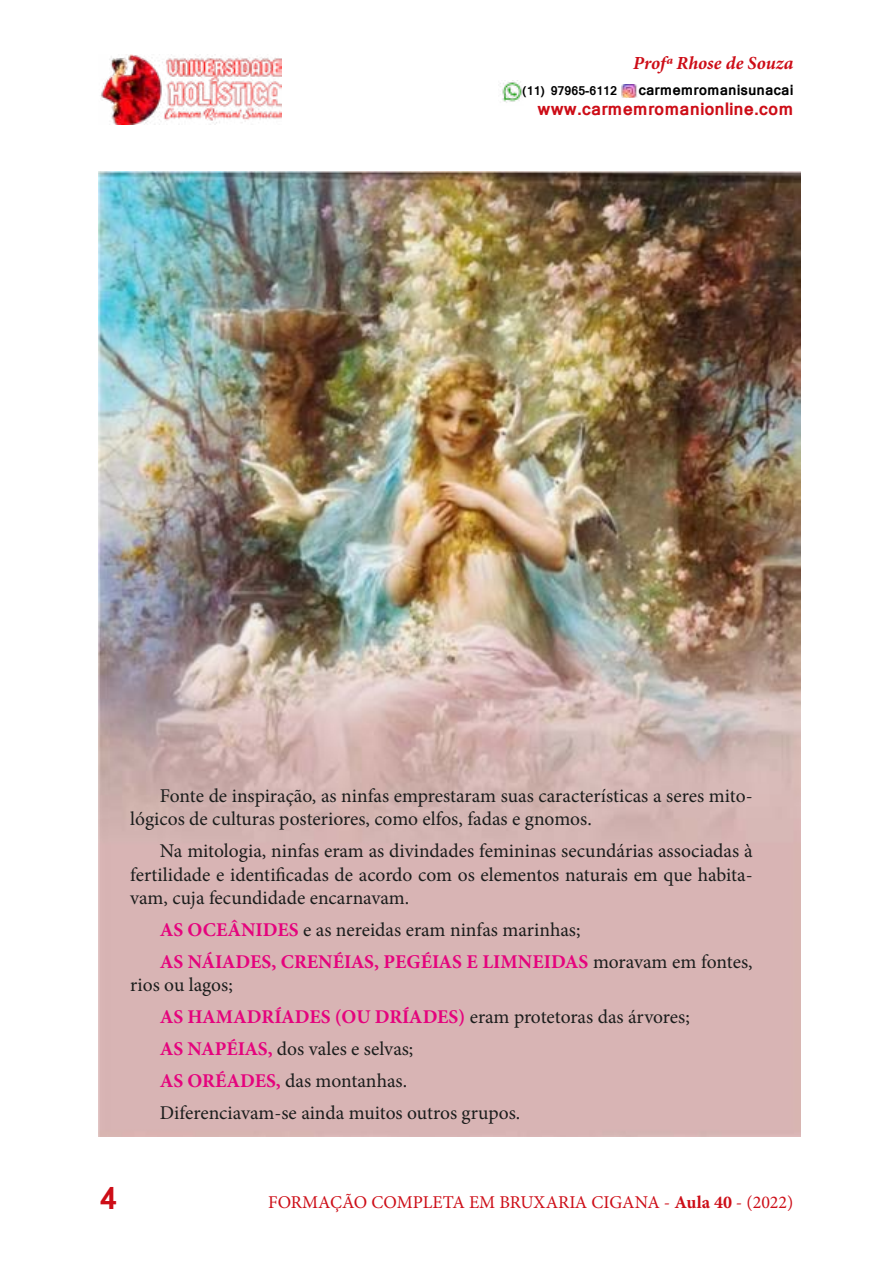
<style>
.page{position:relative;width:893px;height:1263px;background:#fff}
.page>*{position:absolute;margin:0;border:0;box-sizing:border-box;transform-origin:0 0}
.t1{font:700 30px "Mangal";color:#cd0d17}
.t2{font:19.5px/32px "Minion Pro";color:#1b1d1c}
.t3{font:700 19.5px/32px "Minion Pro";color:#e5037d}
.t4{font:italic 700 18.45px "Minion Pro";color:#cd0d17}
.t5{font:18px "Minion Pro";color:#cd0d17}
.t6{font:700 17.1px "Mangal";color:#cd0d17}
.t7{font:700 14.25px "Mangal";color:#000}
.t8{font:700 12px "Mangal";color:#000}
.s1{font-weight:400;color:#1b1d1c}
.s2{font-weight:700;color:#e5037d}
.s3{font-weight:700}
</style>
<div class="page">
<img style="left:100px;top:54px;width:181px;height:70px">
<img style="left:500px;top:80px;width:22px;height:23px">
<img style="left:622px;top:84px;width:15px;height:14px">
<img style="left:99px;top:171px;width:702px;height:966px">
<p class="t4" style="left:633px;top:49px;width:162px">Profª Rhose de Souza</p>
<p class="t8" style="left:523px;top:80px;width:96px">(11) 97965-6112</p>
<p class="t7" style="left:638px;top:77px;width:157px">carmemromanisunacai</p>
<p class="t6" style="left:538px;top:93px;width:257px">www.carmemromanionline.com</p>
<p class="t2" style="left:130px;top:784px;width:624px;line-height:23.4px;text-indent:30px">Fonte de inspiração, as ninfas emprestaram suas características a seres mito&shy;lógicos de culturas posteriores, como elfos, fadas e gnomos.</p>
<p class="t2" style="left:130px;top:839px;width:624px;line-height:23.4px;text-align:justify;text-indent:30px">Na mitologia, ninfas eram as divindades femininas secundárias associadas à fertilidade e identificadas de acordo com os elementos naturais em que habita&shy;vam, cuja fecundidade encarnavam.</p>
<p class="t3" style="left:160px;top:913px;width:594px">AS OCEÂNIDES <span class="s1">e as nereidas eram ninfas marinhas;<br></span>AS NÁIADES, CRENÉIAS, PEGÉIAS E LIMNEIDAS <span class="s1">moravam em fontes,</span></p>
<p class="t2" style="left:160px;top:969px;width:531px;text-indent:-30px">rios ou lagos;<br><span class="s2">AS HAMADRÍADES (OU DRÍADES)</span> eram protetoras das árvores; <span class="s2">AS NAPÉIAS,</span> dos vales e selvas;<br><span class="s2">AS ORÉADES,</span> das montanhas.<br>Diferenciavam-se ainda muitos outros grupos.</p>
<h1 class="t1" style="left:100px;top:1170px;width:19px">4</h1>
<p class="t5" style="left:268px;top:1190px;width:527px">FORMAÇÃO COMPLETA EM BRUXARIA CIGANA - <span class="s3">Aula 40</span> - (2022)</p>
</div>
